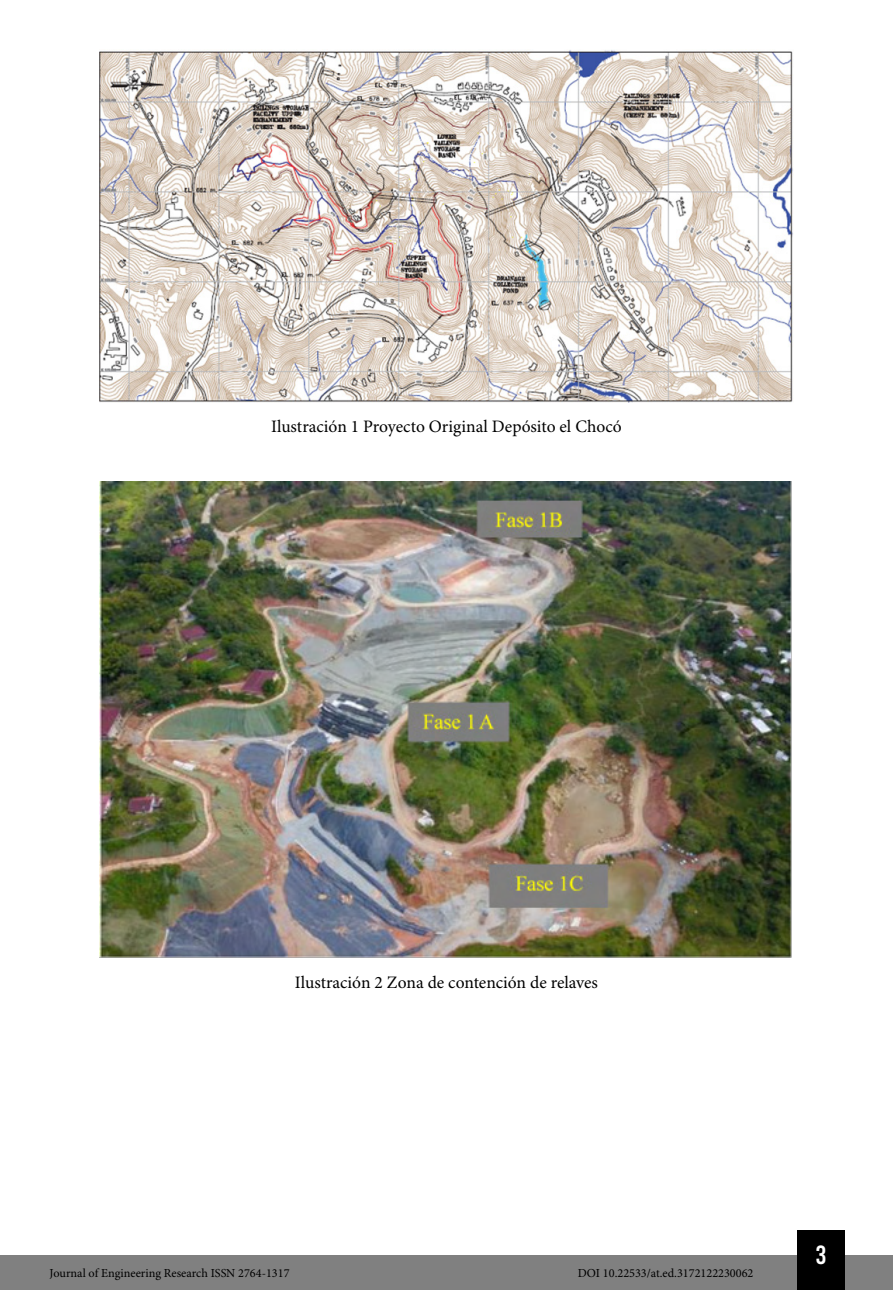
<style>
.page{position:relative;width:893px;height:1290px;background:#fff}
.page>*{position:absolute;margin:0;border:0;box-sizing:border-box;transform-origin:0 0}
.t1{font:26.25px "Bebas Kai";color:#fff}
.t2{font:17.5px "Minion Pro";color:#000}
.t3{font:12.25px "Minion Pro";color:#000}
</style>
<div class="page">
<div style="left:0;top:1255px;width:893px;height:35px;background:#808080"></div>
<div style="left:797px;top:1230px;width:48px;height:60px;background:#000"></div>
<img style="left:100px;top:50px;width:693px;height:352px">
<img style="left:99px;top:482px;width:693px;height:476px">
<p class="t2" style="left:271px;top:416px;width:352px">Ilustración 1 Proyecto Original Depósito el Chocó</p>
<p class="t2" style="left:295px;top:972px;width:305px">Ilustración 2 Zona de contención de relaves</p>
<p class="t3" style="left:50px;top:1266px;width:241px">Journal of Engineering Research ISSN 2764-1317</p>
<p class="t3" style="left:578px;top:1266px;width:177px">DOI 10.22533/at.ed.3172122230062</p>
<h1 class="t1" style="left:816px;top:1241px;width:12px">3</h1>
</div>
